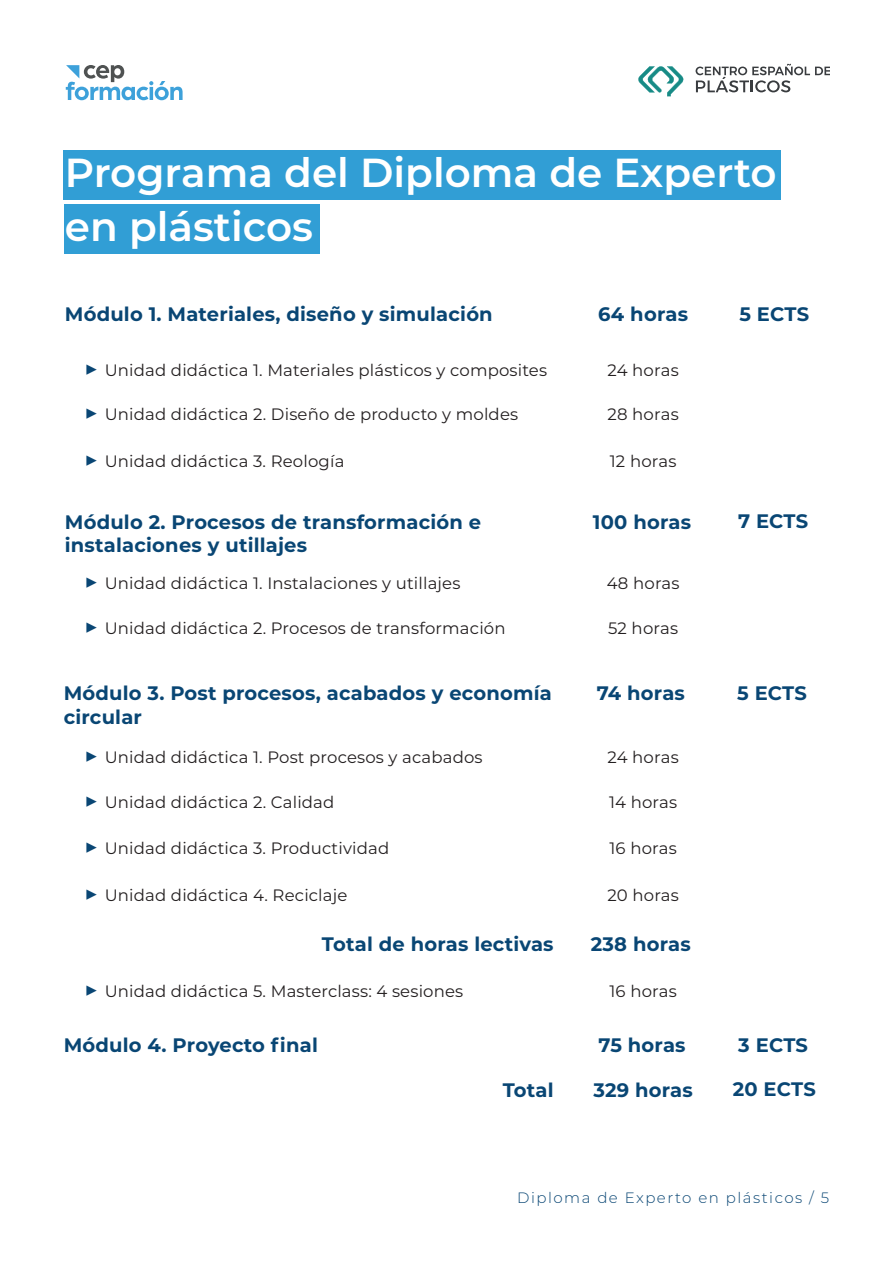
<style>
.page{position:relative;width:893px;height:1263px;background:#fff}
.page>*{position:absolute;margin:0;border:0;box-sizing:border-box;transform-origin:0 0}
.t1{font:600 40.5px/54px "Montserrat";color:#fff}
.t2{font:700 19.5px/23.4px "Montserrat";letter-spacing:.01em;color:#094674}
.t3{font:16.5px "Montserrat";letter-spacing:.01em;color:#231f20}
.t4{font:300 15px "Montserrat";letter-spacing:.1em;color:#094674}
.s1{font-size:24px;color:#094674}
</style>
<div class="page">
<svg style="left:66px;top:65px;width:117px;height:35px"></svg>
<svg style="left:638px;top:66px;width:45px;height:30px"></svg>
<svg style="left:696px;top:64px;width:133px;height:28px"></svg>
<div style="left:64px;top:150px;width:717px;height:50px;background:#319ed5"></div>
<div style="left:64px;top:203px;width:255px;height:50px;background:#319ed5"></div>
<h1 class="t1" style="left:65px;top:148px;width:713px">Programa del Diploma de Experto en plásticos</h1>
<p class="t2" style="left:65px;top:303px;width:429px">Módulo 1. Materiales, diseño y simulación</p>
<p class="t2" style="left:598px;top:304px;width:91px">64 horas</p>
<p class="t2" style="left:739px;top:303px;width:71px">5 ECTS</p>
<p class="t3" style="left:84px;top:362px;width:465px"><span class="s1">▶</span> Unidad didáctica 1. Materiales plásticos y composites</p>
<p class="t3" style="left:84px;top:407px;width:436px"><span class="s1">▶</span> Unidad didáctica 2. Diseño de producto y moldes</p>
<p class="t3" style="left:84px;top:453px;width:262px"><span class="s1">▶</span> Unidad didáctica 3. Reología</p>
<p class="t3" style="left:608px;top:362px;width:73px">24 horas</p>
<p class="t3" style="left:608px;top:407px;width:73px">28 horas</p>
<p class="t3" style="left:610px;top:453px;width:68px">12 horas</p>
<p class="t2" style="left:65px;top:511px;width:418px">Módulo 2. Procesos de transformación e instalaciones y utillajes</p>
<p class="t2" style="left:593px;top:511px;width:100px">100 horas</p>
<p class="t2" style="left:738px;top:511px;width:72px">7 ECTS</p>
<p class="t3" style="left:84px;top:575px;width:378px"><span class="s1">▶</span> Unidad didáctica 1. Instalaciones y utillajes</p>
<p class="t3" style="left:84px;top:620px;width:423px"><span class="s1">▶</span> Unidad didáctica 2. Procesos de transformación</p>
<p class="t3" style="left:607px;top:575px;width:74px">48 horas</p>
<p class="t3" style="left:608px;top:620px;width:71px">52 horas</p>
<p class="t2" style="left:64px;top:683px;width:490px">Módulo 3. Post procesos, acabados y economía circular</p>
<p class="t2" style="left:597px;top:683px;width:90px">74 horas</p>
<p class="t2" style="left:737px;top:682px;width:71px">5 ECTS</p>
<p class="t3" style="left:84px;top:749px;width:400px"><span class="s1">▶</span> Unidad didáctica 1. Post procesos y acabados</p>
<p class="t3" style="left:84px;top:794px;width:252px"><span class="s1">▶</span> Unidad didáctica 2. Calidad</p>
<p class="t3" style="left:84px;top:840px;width:307px"><span class="s1">▶</span> Unidad didáctica 3. Productividad</p>
<p class="t3" style="left:608px;top:749px;width:73px">24 horas</p>
<p class="t3" style="left:609px;top:794px;width:70px">14 horas</p>
<p class="t3" style="left:609px;top:840px;width:69px">16 horas</p>
<p class="t3" style="left:84px;top:887px;width:265px"><span class="s1">▶</span> Unidad didáctica 4. Reciclaje</p>
<p class="t3" style="left:607px;top:887px;width:73px">20 horas</p>
<p class="t2" style="left:322px;top:933px;width:233px">Total de horas lectivas</p>
<p class="t2" style="left:591px;top:933px;width:102px">238 horas</p>
<p class="t3" style="left:84px;top:983px;width:381px"><span class="s1">▶</span> Unidad didáctica 5. Masterclass: 4 sesiones</p>
<p class="t3" style="left:609px;top:983px;width:69px">16 horas</p>
<p class="t2" style="left:64px;top:1034px;width:256px">Módulo 4. Proyecto final</p>
<p class="t2" style="left:598px;top:1035px;width:89px">75 horas</p>
<p class="t2" style="left:738px;top:1034px;width:71px">3 ECTS</p>
<p class="t2" style="left:503px;top:1079px;width:52px">Total</p>
<p class="t2" style="left:593px;top:1079px;width:101px">329 horas</p>
<p class="t2" style="left:733px;top:1079px;width:84px">20 ECTS</p>
<p class="t4" style="left:517px;top:1191px;width:314px">Diploma de Experto en plásticos / 5</p>
</div>
